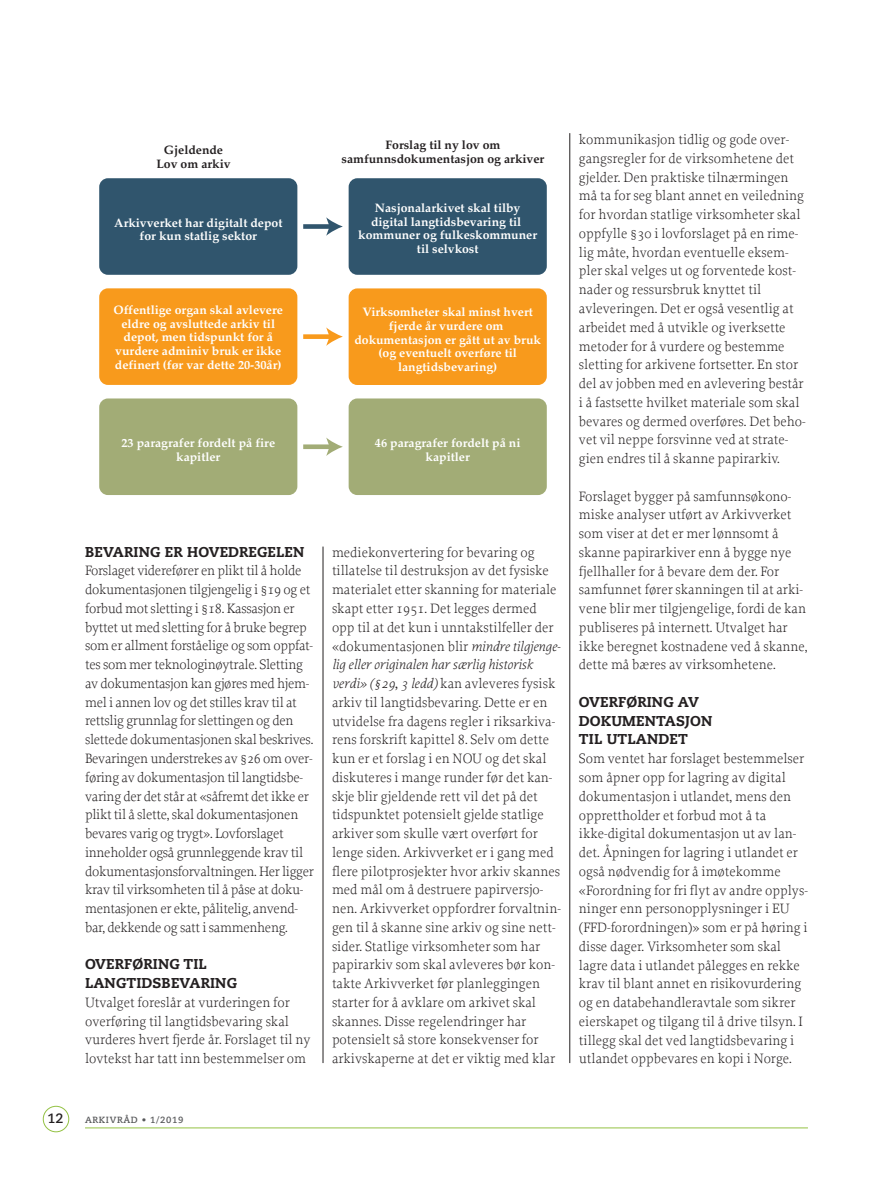
<style>
.page{position:relative;width:893px;height:1191px;background:#fff}
.page>*{position:absolute;margin:0;border:0;box-sizing:border-box;transform-origin:0 0}
.t1{font:300 14.25px/18.8px "Proforma";color:#231f20}
.t2{font:300 14.25px/18.8px "Proforma";letter-spacing:-.02em;color:#231f20}
.t3{font:800 14.25px/18.8px "Caecilia LT Std";letter-spacing:.01em;color:#231f20}
.t4{font:700 13.5px "Caecilia LT Std";color:#231f20}
.t5{font:700 12.3px/13.8px "Palatino";color:#fff;text-align:center}
.t6{font:700 12.3px/13.8px "Palatino";color:#231f20;text-align:center}
.t7{font:700 9px "Caecilia LT Std";letter-spacing:.07em;color:#57585a}
.s1{font-style:italic}
</style>
<div class="page">
<hr style="left:569px;top:133px;width:1px;height:930px;background:#231f20">
<hr style="left:323px;top:546px;width:1px;height:517px;background:#231f20">
<div style="left:99px;top:178px;width:198px;height:97px;background:#30556d;border-radius:9px"></div>
<div style="left:99px;top:288px;width:198px;height:97px;background:#f89a1c;border-radius:9px"></div>
<div style="left:99px;top:398px;width:198px;height:97px;background:#a2ac76;border-radius:9px"></div>
<div style="left:349px;top:178px;width:198px;height:97px;background:#30556d;border-radius:9px"></div>
<div style="left:349px;top:288px;width:198px;height:97px;background:#f89a1c;border-radius:9px"></div>
<div style="left:349px;top:398px;width:198px;height:97px;background:#a2ac76;border-radius:9px"></div>
<div style="left:303px;top:224px;width:28px;height:5px;background:#30556d"></div>
<svg style="left:326px;top:217px;width:17px;height:19px"></svg>
<div style="left:303px;top:334px;width:28px;height:5px;background:#f89a1c"></div>
<svg style="left:326px;top:327px;width:17px;height:19px"></svg>
<div style="left:303px;top:444px;width:28px;height:5px;background:#a2ac76"></div>
<svg style="left:326px;top:437px;width:17px;height:19px"></svg>
<hr style="left:85px;top:1127px;width:723px;height:1px;background:#94c244">
<div style="left:43px;top:1106px;width:26px;height:26px;border:1px solid #94c244;border-radius:50%"></div>
<p class="t6" style="left:156px;top:142px;width:76px">Gjeldende<br>Lov om arkiv</p>
<p class="t6" style="left:342px;top:138px;width:204px">Forslag til ny lov om samfunnsdokumentasjon og arkiver</p>
<p class="t5" style="left:114px;top:215px;width:170px">Arkivverket har digitalt depot for kun statlig sektor</p>
<p class="t5" style="left:114px;top:302px;width:171px">Offentlige organ skal avlevere eldre og avsluttede arkiv til depot, men tidspunkt for å vurdere adminiv bruk er ikke definert (før var dette 20-30år)</p>
<p class="t5" style="left:121px;top:435px;width:155px">23 paragrafer fordelt på fire kapitler</p>
<p class="t5" style="left:358px;top:200px;width:180px">Nasjonalarkivet skal tilby digital langtidsbevaring til kommuner og fulkeskommuner til selvkost</p>
<p class="t5" style="left:354px;top:305px;width:188px">Virksomheter skal minst hvert fjerde år vurdere om dokumentasjon er gått ut av bruk (og eventuelt overføre til langtidsbevaring)</p>
<p class="t5" style="left:375px;top:435px;width:147px">46 paragrafer fordelt på ni kapitler</p>
<p class="t3" style="left:85px;top:542px;width:221px">BEVARING ER HOVEDREGELEN</p>
<p class="t2" style="left:85px;top:561px;width:230px">Forslaget viderefører en plikt til å holde dokumentasjonen tilgjengelig i §19 og et forbud mot sletting i §18. Kassasjon er byttet ut med sletting for å bruke begrep som er allment forståelige og som oppfat&shy;tes som mer teknologinøytrale. Sletting av dokumentasjon kan gjøres med hjem&shy;mel i annen lov og det stilles krav til at rettslig grunnlag for slettingen og den slettede dokumentasjonen skal beskrives.<br>Bevaringen understrekes av §26 om over&shy;føring av dokumentasjon til langtidsbe&shy;varing der det står at «såfremt det ikke er plikt til å slette, skal dokumentasjonen bevares varig og trygt». Lovforslaget inneholder også grunnleggende krav til dokumentasjonsforvaltningen. Her ligger krav til virksomheten til å påse at doku&shy;mentasjonen er ekte, pålitelig, anvend&shy;bar, dekkende og satt i sammenheng.</p>
<p class="t3" style="left:85px;top:955px;width:154px">OVERFØRING TIL<br>LANGTIDSBEVARING</p>
<p class="t1" style="left:85px;top:992px;width:227px">Utvalget foreslår at vurderingen for overføring til langtidsbevaring skal vurderes hvert fjerde år. Forslaget til ny lovtekst har tatt inn bestemmelser om</p>
<p class="t1" style="left:332px;top:542px;width:230px">mediekonvertering for bevaring og tillatelse til destruksjon av det fysiske materialet etter skanning for materiale skapt etter 1951. Det legges dermed opp til at det kun i unntakstilfeller der «dokumentasjonen blir <span class="s1">mindre tilgjenge&shy;lig eller originalen har særlig historisk verdi» (§29, 3 ledd)</span> kan avleveres fysisk arkiv til langtidsbevaring. Dette er en utvidelse fra dagens regler i riksarkiva&shy;rens forskrift kapittel 8. Selv om dette kun er et forslag i en NOU og det skal diskuteres i mange runder før det kan&shy;skje blir gjeldende rett vil det på det tidspunktet potensielt gjelde statlige arkiver som skulle vært overført for lenge siden. Arkivverket er i gang med flere pilotprosjekter hvor arkiv skannes med mål om å destruere papirversjo&shy;nen. Arkivverket oppfordrer forvaltnin&shy;gen til å skanne sine arkiv og sine nett&shy;sider. Statlige virksomheter som har papirarkiv som skal avleveres bør kon&shy;takte Arkivverket før planleggingen starter for å avklare om arkivet skal skannes. Disse regelendringer har potensielt så store konsekvenser for arkivskaperne at det er viktig med klar</p>
<p class="t1" style="left:579px;top:130px;width:228px">kommunikasjon tidlig og gode over&shy;gangsregler for de virksomhetene det gjelder. Den praktiske tilnærmingen må ta for seg blant annet en veiledning for hvordan statlige virksomheter skal oppfylle §30 i lovforslaget på en rime&shy;lig måte, hvordan eventuelle eksem&shy;pler skal velges ut og forventede kost&shy;nader og ressursbruk knyttet til avleveringen. Det er også vesentlig at arbeidet med å utvikle og iverksette metoder for å vurdere og bestemme sletting for arkivene fortsetter. En stor del av jobben med en avlevering består i å fastsette hvilket materiale som skal bevares og dermed overføres. Det beho&shy;vet vil neppe forsvinne ved at strate&shy;gien endres til å skanne papirarkiv.</p>
<p class="t1" style="left:579px;top:486px;width:230px">Forslaget bygger på samfunnsøkono&shy;miske analyser utført av Arkivverket som viser at det er mer lønnsomt å skanne papirarkiver enn å bygge nye fjellhaller for å bevare dem der. For samfunnet fører skanningen til at arki&shy;vene blir mer tilgjengelige, fordi de kan publiseres på internett. Utvalget har ikke beregnet kostnadene ved å skanne, dette må bæres av virksomhetene.</p>
<p class="t3" style="left:579px;top:692px;width:135px">OVERFØRING AV<br>DOKUMENTASJON<br>TIL UTLANDET</p>
<p class="t1" style="left:579px;top:749px;width:230px">Som ventet har forslaget bestemmelser som åpner opp for lagring av digital dokumentasjon i utlandet, mens den opprettholder et forbud mot å ta ikke-digital dokumentasjon ut av lan&shy;det. Åpningen for lagring i utlandet er også nødvendig for å imøtekomme «Forordning for fri flyt av andre opplys&shy;ninger enn personopplysninger i EU (FFD-forordningen)» som er på høring i disse dager. Virksomheter som skal lagre data i utlandet pålegges en rekke krav til blant annet en risikovurdering og en databehandleravtale som sikrer eierskapet og tilgang til å drive tilsyn. I tillegg skal det ved langtidsbevaring i utlandet oppbevares en kopi i Norge.</p>
<p class="t4" style="left:48px;top:1110px;width:17px">12</p>
<p class="t7" style="left:85px;top:1114px;width:100px">ARKIVRÅD • 1/2019</p>
</div>
